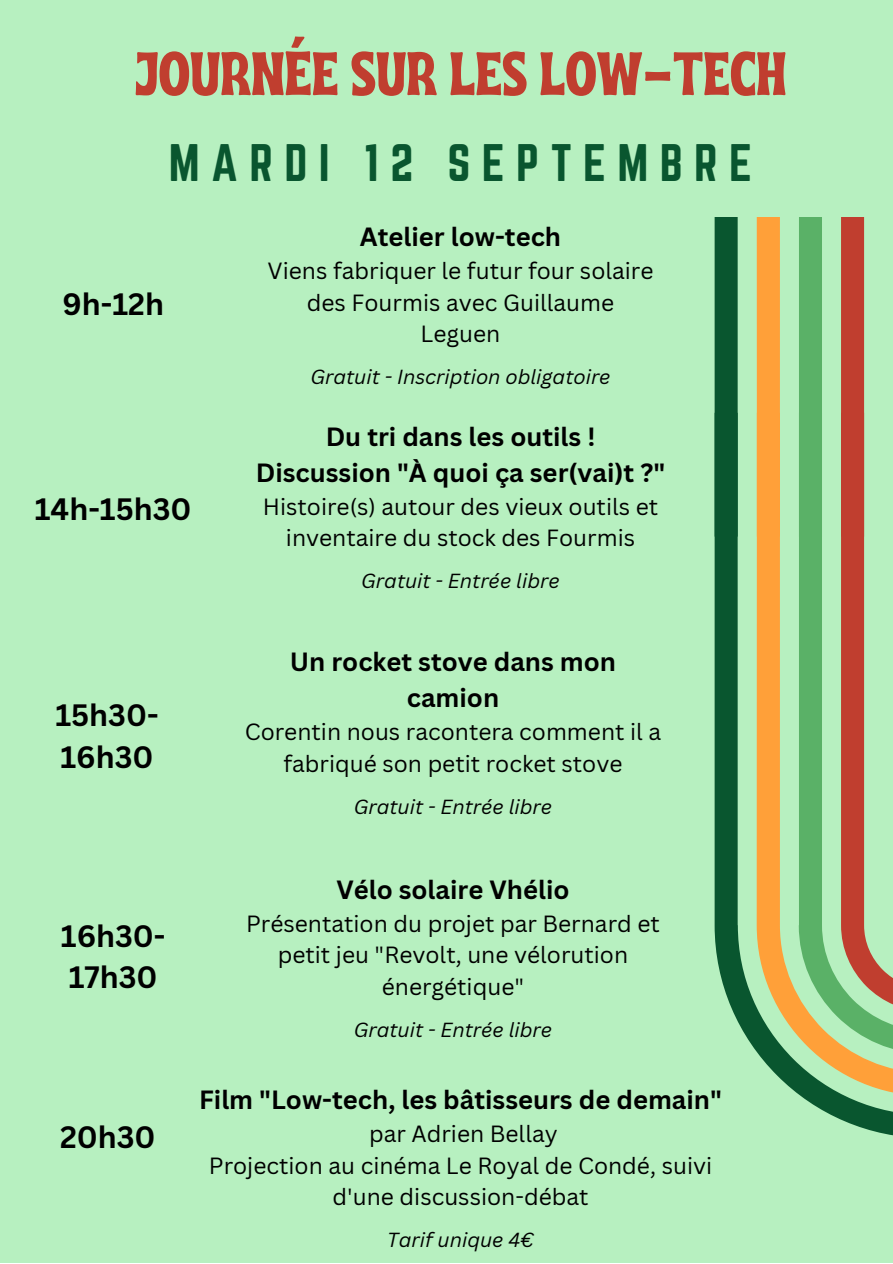
<style>
.page{position:relative;width:893px;height:1264px;background:#fff}
.page>*{position:absolute;margin:0;border:0;box-sizing:border-box;transform-origin:0 0}
.t1{font:61.05px "Ayr Tropika Island Int";color:#c03e2f}
.t2{font:46.05px "Norwester";letter-spacing:.245em;color:#09562f}
.t3{font:700 30.15px/41.7px "Canva Sans";color:#000}
.t4{font:700 25.65px/35.8px "Canva Sans";color:#000;text-align:center}
.t5{font:22.8px/31.5px "Canva Sans";color:#000;text-align:center}
.t6{font:italic 19.8px "Canva Sans";color:#000}
</style>
<div class="page">
<div style="left:0;top:0;width:892px;height:1262px;background:#b7f0c0"></div>
<svg style="left:714px;top:217px;width:66px;height:196px"></svg>
<div style="left:799px;top:217px;width:23px;height:196px;background:#5ab167"></div>
<div style="left:841px;top:217px;width:24px;height:196px;background:#c03e2f"></div>
<svg style="left:714px;top:413px;width:178px;height:722px"></svg>
<svg style="left:798px;top:413px;width:94px;height:640px"></svg>
<p class="t1" style="left:135px;top:16px;width:653px">JOURNÉE SUR LES LOW-TECH</p>
<p class="t2" style="left:169px;top:134px;width:584px">MARDI 12 SEPTEMBRE</p>
<p class="t3" style="left:62px;top:282px;width:103px">9h-12h</p>
<p class="t4" style="left:360px;top:218px;width:203px">Atelier low-tech</p>
<p class="t5" style="left:267px;top:255px;width:387px">Viens fabriquer le futur four solaire des Fourmis avec Guillaume<br>Leguen</p>
<p class="t6" style="left:310px;top:363px;width:302px">Gratuit - Inscription obligatoire</p>
<p class="t3" style="left:35px;top:488px;width:158px">14h-15h30</p>
<p class="t3" style="left:55px;top:693px;width:105px">15h30-<br>16h30</p>
<p class="t4" style="left:325px;top:418px;width:271px">Du tri dans les outils !</p>
<p class="t4" style="left:256px;top:454px;width:411px">Discussion "À quoi ça ser(vai)t ?"</p>
<p class="t5" style="left:263px;top:490px;width:397px">Histoire(s) autour des vieux outils et inventaire du stock des Fourmis</p>
<p class="t6" style="left:361px;top:567px;width:200px">Gratuit - Entrée libre</p>
<p class="t4" style="left:290px;top:643px;width:328px">Un rocket stove dans mon camion</p>
<p class="t5" style="left:245px;top:715px;width:418px">Corentin nous racontera comment il a fabriqué son petit rocket stove</p>
<p class="t6" style="left:353px;top:792px;width:200px">Gratuit - Entrée libre</p>
<p class="t3" style="left:61px;top:914px;width:106px">16h30-<br>17h30</p>
<p class="t3" style="left:60px;top:1115px;width:97px">20h30</p>
<p class="t4" style="left:336px;top:870px;width:235px">Vélo solaire Vhélio</p>
<p class="t5" style="left:246px;top:907px;width:415px">Présentation du projet par Bernard et petit jeu "Revolt, une vélorution énergétique"</p>
<p class="t6" style="left:353px;top:1015px;width:200px">Gratuit - Entrée libre</p>
<p class="t4" style="left:199px;top:1081px;width:524px">Film "Low-tech, les bâtisseurs de demain"</p>
<p class="t5" style="left:369px;top:1117px;width:190px">par Adrien Bellay</p>
<p class="t5" style="left:209px;top:1149px;width:505px">Projection au cinéma Le Royal de Condé, suivi d'une discussion-débat</p>
<p class="t6" style="left:387px;top:1226px;width:148px">Tarif unique 4€</p>
</div>
